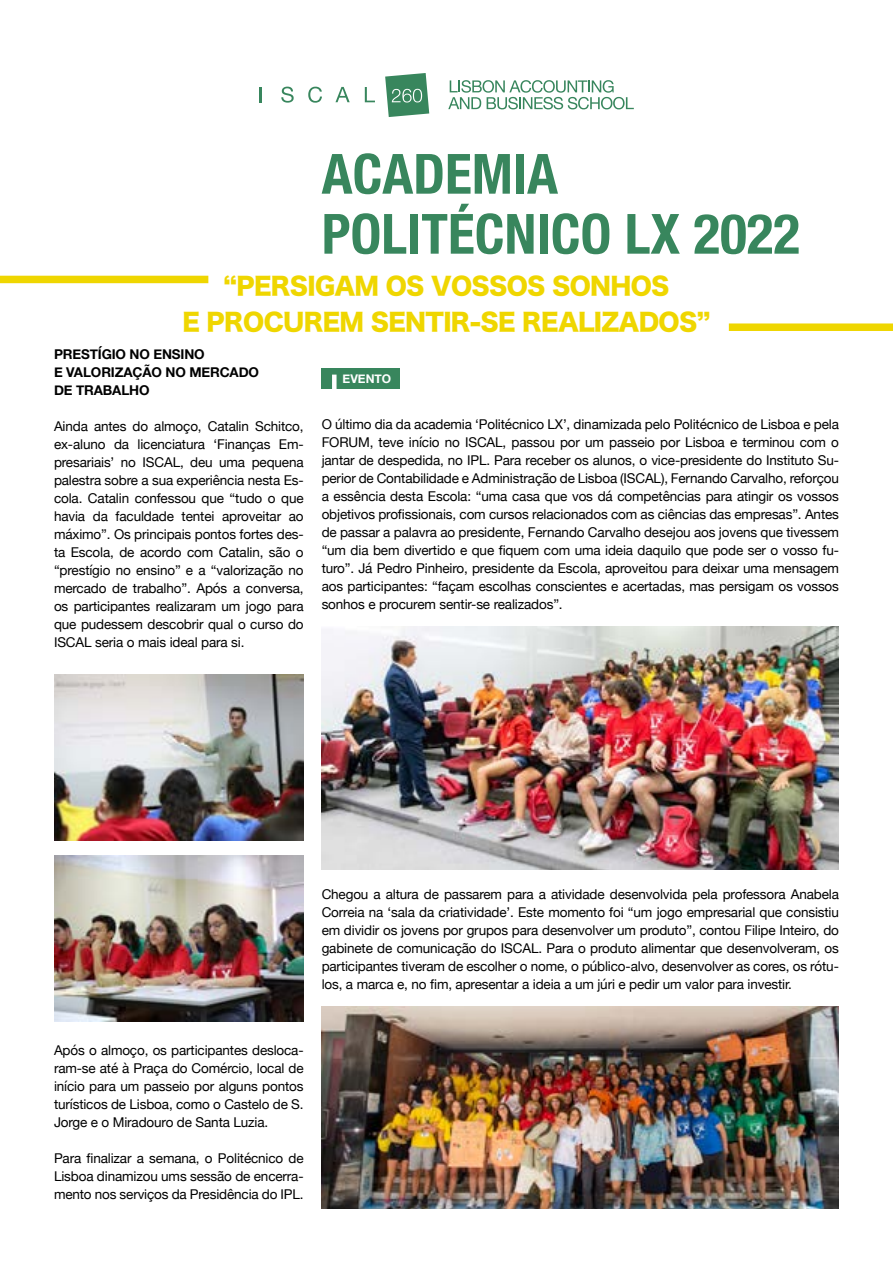
<style>
.page{position:relative;width:893px;height:1263px;background:#fff}
.page>*{position:absolute;margin:0;border:0;box-sizing:border-box;transform-origin:0 0}
.t1{font:700 condensed 55.5px/60px "Helvetica Neue";color:#38865d}
.t2{font:24px/36px "Hira Kaku Std W8";letter-spacing:-.03em;color:#efd600;text-align:center}
.t3{font:13.5px/18px "Helvetica Neue";letter-spacing:-.01em;color:#000;text-align:justify}
.t4{font:700 13.5px/18px "Helvetica Neue";letter-spacing:-.01em;color:#000}
.t5{font:700 12px "Helvetica Neue";color:#fff}
</style>
<div class="page">
<svg style="left:448px;top:80px;width:186px;height:29px"></svg>
<svg style="left:259px;top:87px;width:2px;height:15px"></svg>
<svg style="left:281px;top:87px;width:13px;height:16px"></svg>
<svg style="left:308px;top:87px;width:14px;height:16px"></svg>
<svg style="left:365px;top:87px;width:10px;height:15px"></svg>
<svg style="left:335px;top:87px;width:15px;height:15px"></svg>
<svg style="left:385px;top:73px;width:44px;height:44px;background:#619e7e"></svg>
<img style="left:322px;top:626px;width:517px;height:243px">
<div style="left:322px;top:368px;width:78px;height:21px;background:#38865d"></div>
<div style="left:332px;top:375px;width:5px;height:15px;background:#fff"></div>
<div style="left:729px;top:323px;width:164px;height:8px;background:#efd600"></div>
<div style="left:0;top:276px;width:208px;height:7px;background:#efd600"></div>
<img style="left:54px;top:674px;width:250px;height:166px">
<img style="left:54px;top:855px;width:250px;height:167px">
<img style="left:322px;top:1006px;width:517px;height:203px">
<h1 class="t1" style="left:322px;top:140px;width:480px">ACADEMIA<br>POLITÉCNICO LX 2022</h1>
<h2 class="t2" style="left:183px;top:269px;width:529px">“PERSIGAM OS VOSSOS SONHOS<br>E PROCUREM SENTIR-SE REALIZADOS”</h2>
<p class="t4" style="left:54px;top:346px;width:207px">PRESTÍGIO NO ENSINO<br>E VALORIZAÇÃO NO MERCADO<br>DE TRABALHO</p>
<p class="t3" style="left:54px;top:418px;width:251px">Ainda antes do almoço, Catalin Schitco, ex-aluno da licenciatura ‘Finanças Em&shy;presariais’ no ISCAL, deu uma pequena palestra sobre a sua experiência nesta Es&shy;cola. Catalin confessou que “tudo o que havia da faculdade tentei aproveitar ao máximo”. Os principais pontos fortes des&shy;ta Escola, de acordo com Catalin, são o “prestígio no ensino” e a “valorização no mercado de trabalho”. Após a conversa, os participantes realizaram um jogo para que pudessem descobrir qual o curso do ISCAL seria o mais ideal para si.</p>
<p class="t5" style="left:343px;top:369px;width:50px">EVENTO</p>
<p class="t3" style="left:322px;top:416px;width:519px">O último dia da academia ‘Politécnico LX’, dinamizada pelo Politécnico de Lisboa e pela FORUM, teve início no ISCAL, passou por um passeio por Lisboa e terminou com o jantar de despedida, no IPL. Para receber os alunos, o vice-presidente do Instituto Su&shy;perior de Contabilidade e Administração de Lisboa (ISCAL), Fernando Carvalho, reforçou a essência desta Escola: “uma casa que vos dá competências para atingir os vossos objetivos profissionais, com cursos relacionados com as ciências das empresas”. Antes de passar a palavra ao presidente, Fernando Carvalho desejou aos jovens que tivessem “um dia bem divertido e que fiquem com uma ideia daquilo que pode ser o vosso fu&shy;turo”. Já Pedro Pinheiro, presidente da Escola, aproveitou para deixar uma mensagem aos participantes: “façam escolhas conscientes e acertadas, mas persigam os vossos sonhos e procurem sentir-se realizados”.</p>
<p class="t3" style="left:322px;top:886px;width:519px">Chegou a altura de passarem para a atividade desenvolvida pela professora Anabela Correia na ‘sala da criatividade’. Este momento foi “um jogo empresarial que consistiu em dividir os jovens por grupos para desenvolver um produto”, contou Filipe Inteiro, do gabinete de comunicação do ISCAL. Para o produto alimentar que desenvolveram, os participantes tiveram de escolher o nome, o público-alvo, desenvolver as cores, os rótu&shy;los, a marca e, no fim, apresentar a ideia a um júri e pedir um valor para investir.</p>
<p class="t3" style="left:54px;top:1042px;width:251px">Após o almoço, os participantes desloca&shy;ram-se até à Praça do Comércio, local de início para um passeio por alguns pontos turísticos de Lisboa, como o Castelo de S.<br>Jorge e o Miradouro de Santa Luzia.</p>
<p class="t3" style="left:54px;top:1150px;width:251px">Para finalizar a semana, o Politécnico de Lisboa dinamizou ums sessão de encerra&shy;mento nos serviços da Presidência do IPL.</p>
</div>
